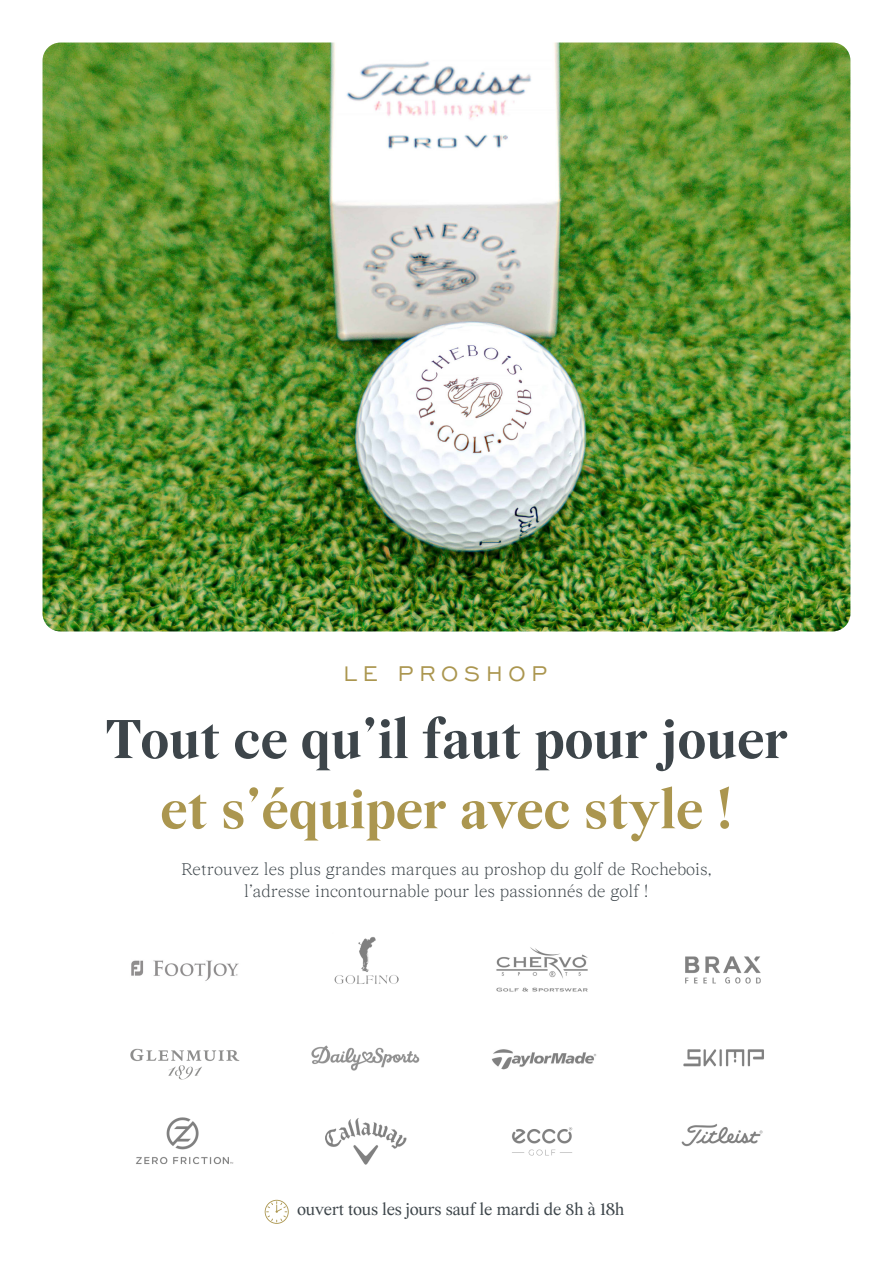
<style>
.page{position:relative;width:893px;height:1263px;background:#fff}
.page>*{position:absolute;margin:0;border:0;box-sizing:border-box;transform-origin:0 0}
.t1{font:700 58.5px "Wremena";color:#3d454a}
.t2{font:700 58.5px "Wremena";color:#ab964f}
.t3{font:27px "Engravers Gothic BT";letter-spacing:.215em;color:#ab964f}
.t4{font:300 18px "Wremena";color:#3d454a}
.t5{font:18px "Wremena";letter-spacing:-.02em;color:#3d454a}
</style>
<div class="page">
<img style="left:130px;top:937px;width:634px;height:228px">
<img style="left:43px;top:43px;width:807px;height:588px">
<svg style="left:265px;top:1200px;width:24px;height:24px"></svg>
<p class="t3" style="left:344px;top:659px;width:205px">LE PROSHOP</p>
<p class="t1" style="left:104px;top:705px;width:686px">Tout ce qu’il faut pour jouer</p>
<p class="t2" style="left:160px;top:775px;width:574px">et s’équiper avec style !</p>
<p class="t4" style="left:181px;top:859px;width:532px">Retrouvez les plus grandes marques au proshop du golf de Rochebois,</p>
<p class="t4" style="left:244px;top:881px;width:406px">l’adresse incontournable pour les passionnés de golf !</p>
<p class="t5" style="left:297px;top:1199px;width:329px">ouvert tous les jours sauf le mardi de 8h à 18h</p>
</div>
